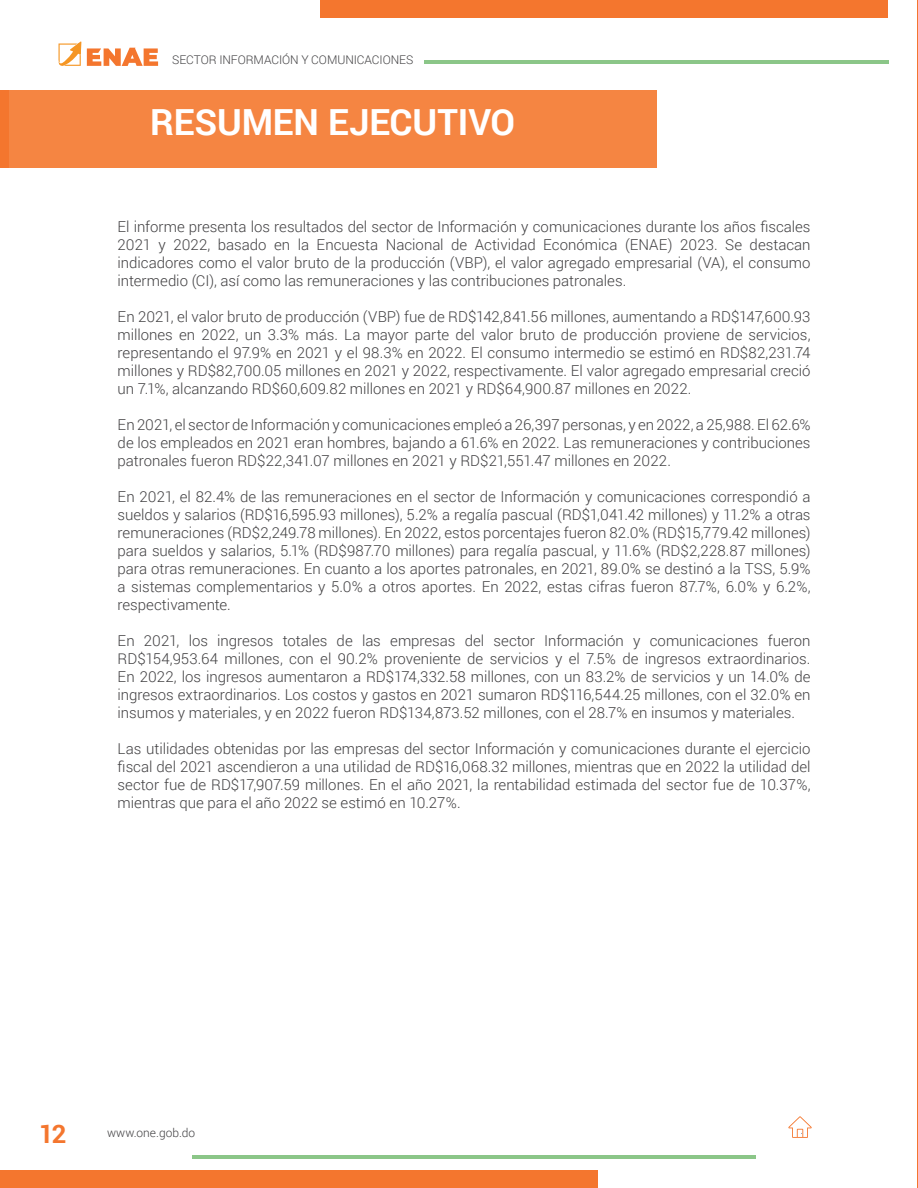
<style>
.page{position:relative;width:918px;height:1188px;background:#fff}
.page>*{position:absolute;margin:0;border:0;box-sizing:border-box;transform-origin:0 0}
.t1{font:700 36px "Roboto";letter-spacing:-.005em;color:#fff}
.t2{font:700 25.5px "Roboto";color:#f4762e}
.t3{font:300 15px/18px "Roboto";color:#414042;text-align:justify}
.t4{font:300 12px "Roboto";color:#414042}
</style>
<div class="page">
<svg style="left:58px;top:41px;width:23px;height:25px"></svg>
<svg style="left:87px;top:48px;width:71px;height:18px"></svg>
<div style="left:0;top:1171px;width:598px;height:17px;background:#f4762e"></div>
<hr style="left:193px;top:1155px;width:563px;height:4px;background:#8bc688">
<svg style="left:788px;top:1116px;width:24px;height:22px"></svg>
<div style="left:0;top:90px;width:648px;height:78px;background:#f4762e"></div>
<div style="left:320px;top:0;width:568px;height:17px;background:#f4762e"></div>
<hr style="left:425px;top:61px;width:464px;height:3px;background:#8bc688">
<div style="left:9px;top:90px;width:648px;height:77px;background:#f58542"></div>
<p class="t4" style="left:172px;top:51px;width:243px">SECTOR INFORMACIÓN Y COMUNICACIONES</p>
<h1 class="t1" style="left:150px;top:97px;width:366px">RESUMEN EJECUTIVO</h1>
<p class="t3" style="left:118px;top:217px;width:695px">El informe presenta los resultados del sector de Información y comunicaciones durante los años fiscales 2021 y 2022, basado en la Encuesta Nacional de Actividad Económica (ENAE) 2023. Se destacan indicadores como el valor bruto de la producción (VBP), el valor agregado empresarial (VA), el consumo intermedio (CI), así como las remuneraciones y las contribuciones patronales.</p>
<p class="t3" style="left:118px;top:307px;width:695px">En 2021, el valor bruto de producción (VBP) fue de RD$142,841.56 millones, aumentando a RD$147,600.93 millones en 2022, un 3.3% más. La mayor parte del valor bruto de producción proviene de servicios, representando el 97.9% en 2021 y el 98.3% en 2022. El consumo intermedio se estimó en RD$82,231.74 millones y RD$82,700.05 millones en 2021 y 2022, respectivamente. El valor agregado empresarial creció un 7.1%, alcanzando RD$60,609.82 millones en 2021 y RD$64,900.87 millones en 2022.</p>
<p class="t3" style="left:118px;top:415px;width:694px">En 2021, el sector de Información y comunicaciones empleó a 26,397 personas, y en 2022, a 25,988. El 62.6% de los empleados en 2021 eran hombres, bajando a 61.6% en 2022. Las remuneraciones y contribuciones patronales fueron RD$22,341.07 millones en 2021 y RD$21,551.47 millones en 2022.</p>
<p class="t3" style="left:118px;top:487px;width:695px">En 2021, el 82.4% de las remuneraciones en el sector de Información y comunicaciones correspondió a sueldos y salarios (RD$16,595.93 millones), 5.2% a regalía pascual (RD$1,041.42 millones) y 11.2% a otras remuneraciones (RD$2,249.78 millones). En 2022, estos porcentajes fueron 82.0% (RD$15,779.42 millones) para sueldos y salarios, 5.1% (RD$987.70 millones) para regalía pascual, y 11.6% (RD$2,228.87 millones) para otras remuneraciones. En cuanto a los aportes patronales, en 2021, 89.0% se destinó a la TSS, 5.9% a sistemas complementarios y 5.0% a otros aportes. En 2022, estas cifras fueron 87.7%, 6.0% y 6.2%, respectivamente.</p>
<p class="t3" style="left:118px;top:631px;width:695px">En 2021, los ingresos totales de las empresas del sector Información y comunicaciones fueron RD$154,953.64 millones, con el 90.2% proveniente de servicios y el 7.5% de ingresos extraordinarios.<br>En 2022, los ingresos aumentaron a RD$174,332.58 millones, con un 83.2% de servicios y un 14.0% de ingresos extraordinarios. Los costos y gastos en 2021 sumaron RD$116,544.25 millones, con el 32.0% en insumos y materiales, y en 2022 fueron RD$134,873.52 millones, con el 28.7% en insumos y materiales.</p>
<p class="t3" style="left:118px;top:739px;width:695px">Las utilidades obtenidas por las empresas del sector Información y comunicaciones durante el ejercicio fiscal del 2021 ascendieron a una utilidad de RD$16,068.32 millones, mientras que en 2022 la utilidad del sector fue de RD$17,907.59 millones. En el año 2021, la rentabilidad estimada del sector fue de 10.37%, mientras que para el año 2022 se estimó en 10.27%.</p>
<h2 class="t2" style="left:39px;top:1116px;width:29px">12</h2>
<p class="t4" style="left:107px;top:1125px;width:90px">www.one.gob.do</p>
</div>
